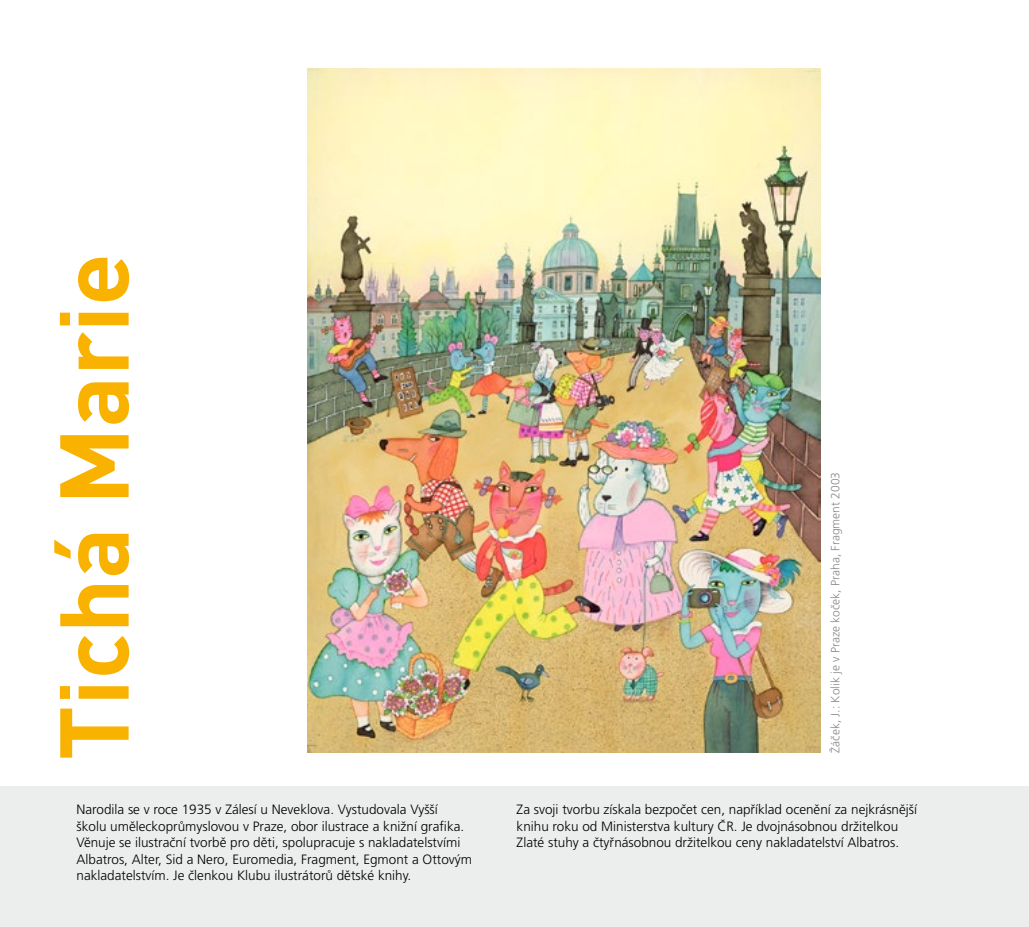
<style>
.page{position:relative;width:1029px;height:927px;background:#fff}
.page>*{position:absolute;margin:0;border:0;box-sizing:border-box;transform-origin:0 0}
.t1{font:700 96px "DIN Pro";color:#f9b200}
.t2{font:300 13.5px/16.5px "Frutiger CE";color:#000}
.t3{font:300 12px "Frutiger CE";color:#87888a}
</style>
<div class="page">
<div style="left:0;top:786px;width:1029px;height:141px;background:#eceded"></div>
<img style="left:307px;top:69px;width:514px;height:684px">
<p class="t1" style="left:29px;top:760px;width:509px;rotate:-90deg">Tichá Marie</p>
<p class="t2" style="left:77px;top:801px;width:397px">Narodila se v roce 1935 v Zálesí u Neveklova. Vystudovala Vyšší<br>školu uměleckoprůmyslovou v Praze, obor ilustrace a knižní grafika.<br>Věnuje se ilustrační tvorbě pro děti, spolupracuje s nakladatelstvími Albatros, Alter, Sid a Nero, Euromedia, Fragment, Egmont a Ottovým nakladatelstvím. Je členkou Klubu ilustrátorů dětské knihy.</p>
<p class="t3" style="left:829px;top:753px;width:282px;rotate:-90deg">Žáček, J.: Kolik je v Praze koček, Praha, Fragment 2003</p>
<p class="t2" style="left:517px;top:801px;width:402px">Za svoji tvorbu získala bezpočet cen, například ocenění za nejkrásnější knihu roku od Ministerstva kultury ČR. Je dvojnásobnou držitelkou<br>Zlaté stuhy a čtyřnásobnou držitelkou ceny nakladatelství Albatros.</p>
</div>
